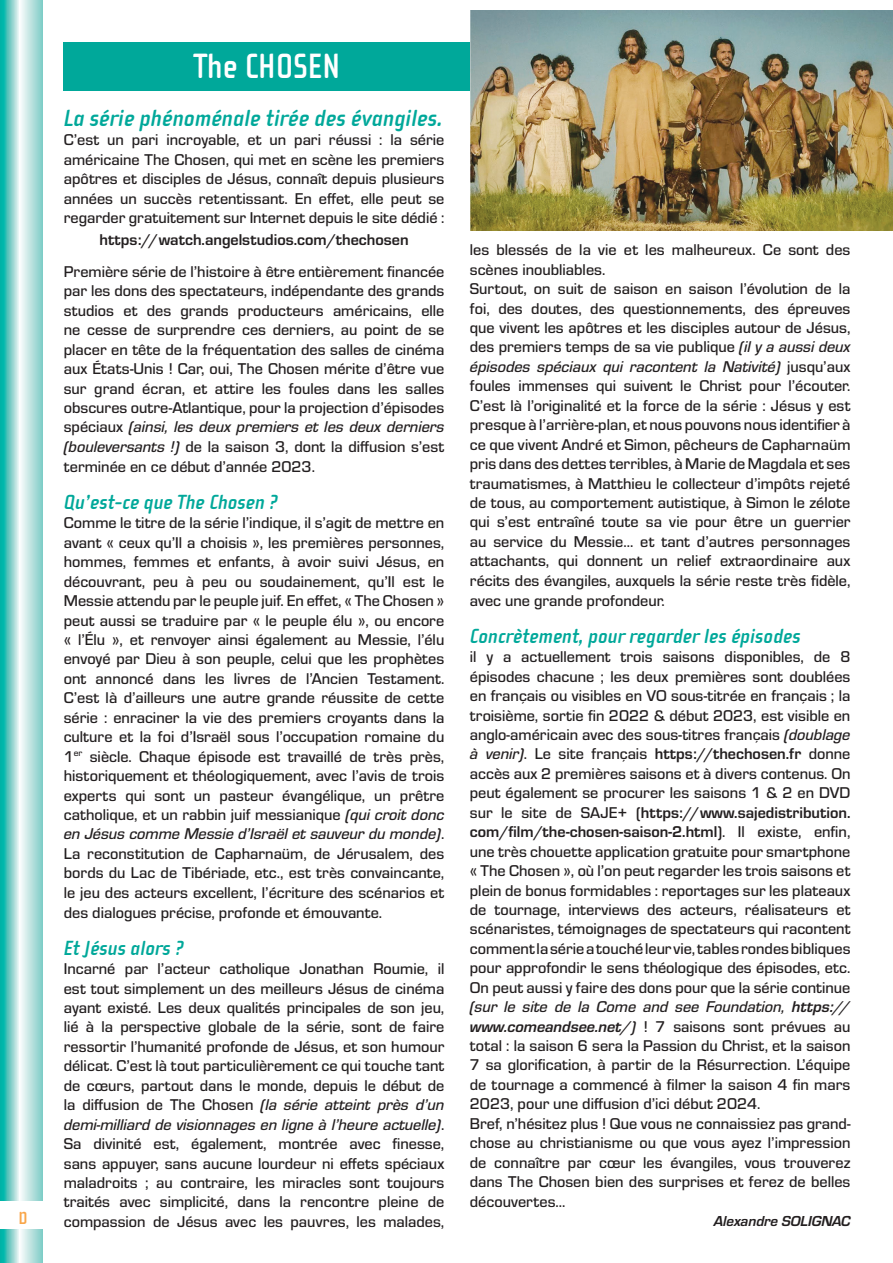
<style>
.page{position:relative;width:893px;height:1263px;background:#fff}
.page>*{position:absolute;margin:0;border:0;box-sizing:border-box;transform-origin:0 0}
.t1{font:700 36px "Cholla Sans OT";color:#fff;scale:.92 1}
.t2{font:italic 700 24px "Cholla Sans OT";color:#00a89a}
.t3{font:italic 700 21px "Cholla Sans OT";color:#00a89a}
.t4{font:700 18px "Cholla Sans OT";color:#f9a64a}
.t5{font:500 16.2px/19.5px "Eurostile";color:#231f20;text-align:justify}
.t6{font:16.2px/19.5px "Eurostile Med Ita";color:#231f20}
.t7{font:700 16.2px "Eurostile";color:#231f20}
.t8{font:italic 700 15px "Eurostile";color:#231f20}
.s1{font-family:"Eurostile";font-weight:500}
.s2{font-family:"Eurostile Med Ita";font-weight:400}
.s3{font-weight:700}
.s4{font-family:"Eurostile";font-weight:700;font-style:italic}
.s5{font-weight:700;font-style:italic}
</style>
<div class="page">
<svg style="left:0;top:0;width:43px;height:1263px;background:#97d9d5"></svg>
<div style="left:0;top:1201px;width:43px;height:28px;background:#fff"></div>
<div style="left:64px;top:43px;width:406px;height:48px;background:#00a89a"></div>
<img style="left:470px;top:10px;width:423px;height:221px">
<p class="t4" style="left:19px;top:1208px;width:11px">D</p>
<h1 class="t1" style="left:194px;top:47px;width:160px">The CHOSEN</h1>
<h2 class="t2" style="left:64px;top:105px;width:381px">La série phénoménale tirée des évangiles.</h2>
<p class="t5" style="left:64px;top:129px;width:382px">C’est un pari incroyable, et un pari réussi : la série américaine The Chosen, qui met en scène les premiers apôtres et disciples de Jésus, connaît depuis plusieurs années un succès retentissant. En effet, elle peut se regarder gratuitement sur Internet depuis le site dédié :</p>
<p class="t7" style="left:100px;top:228px;width:311px">https://watch.angelstudios.com/thechosen</p>
<p class="t5" style="left:64px;top:261px;width:382px">Première série de l’histoire à être entièrement financée par les dons des spectateurs, indépendante des grands studios et des grands producteurs américains, elle ne cesse de surprendre ces derniers, au point de se placer en tête de la fréquentation des salles de cinéma aux États-Unis ! Car, oui, The Chosen mérite d’être vue sur grand écran, et attire les foules dans les salles obscures outre-Atlantique, pour la projection d’épisodes</p>
<p class="t6" style="left:64px;top:416px;width:382px"><span class="s1">spéciaux</span> (ainsi, les deux premiers et les deux derniers</p>
<p class="t5" style="left:64px;top:436px;width:382px"><span class="s2">(bouleversants !)</span> de la saison 3, dont la diffusion s’est terminée en ce début d’année 2023.</p>
<p class="t3" style="left:64px;top:491px;width:216px">Qu’est-ce que The Chosen ?</p>
<p class="t5" style="left:64px;top:512px;width:382px">Comme le titre de la série l’indique, il s’agit de mettre en avant « ceux qu’Il a choisis », les premières personnes, hommes, femmes et enfants, à avoir suivi Jésus, en découvrant, peu à peu ou soudainement, qu’Il est le Messie attendu par le peuple juif. En effet, « The Chosen » peut aussi se traduire par « le peuple élu », ou encore « l’Élu », et renvoyer ainsi également au Messie, l’élu envoyé par Dieu à son peuple, celui que les prophètes ont annoncé dans les livres de l’Ancien Testament.<br>C’est là d’ailleurs une autre grande réussite de cette série : enraciner la vie des premiers croyants dans la culture et la foi d’Israël sous l’occupation romaine du 1<sup>er</sup> siècle. Chaque épisode est travaillé de très près, historiquement et théologiquement, avec l’avis de trois experts qui sont un pasteur évangélique, un prêtre catholique, et un rabbin juif messianique <span class="s2">(qui croit donc</span></p>
<p class="t6" style="left:64px;top:823px;width:382px">en Jésus comme Messie d’Israël et sauveur du monde)<span class="s1">.</span></p>
<p class="t5" style="left:64px;top:843px;width:382px">La reconstitution de Capharnaüm, de Jérusalem, des bords du Lac de Tibériade, etc., est très convaincante, le jeu des acteurs excellent, l’écriture des scénarios et des dialogues précise, profonde et émouvante.</p>
<p class="t3" style="left:64px;top:936px;width:122px">Et Jésus alors ?</p>
<p class="t5" style="left:64px;top:958px;width:382px">Incarné par l’acteur catholique Jonathan Roumie, il est tout simplement un des meilleurs Jésus de cinéma ayant existé. Les deux qualités principales de son jeu, lié à la perspective globale de la série, sont de faire ressortir l’humanité profonde de Jésus, et son humour délicat. C’est là tout particulièrement ce qui touche tant de cœurs, partout dans le monde, depuis le début de</p>
<p class="t6" style="left:64px;top:1094px;width:382px"><span class="s1">la diffusion de The Chosen</span> (la série atteint près d’un demi-milliard de visionnages en ligne à l’heure actuelle)<span class="s1">.</span></p>
<p class="t5" style="left:64px;top:1133px;width:382px">Sa divinité est, également, montrée avec finesse, sans appuyer, sans aucune lourdeur ni effets spéciaux maladroits ; au contraire, les miracles sont toujours traités avec simplicité, dans la rencontre pleine de compassion de Jésus avec les pauvres, les malades,</p>
<p class="t5" style="left:470px;top:239px;width:382px;text-align:left">les blessés de la vie et les malheureux. Ce sont des scènes inoubliables.<br>Surtout, on suit de saison en saison l’évolution de la foi, des doutes, des questionnements, des épreuves que vivent les apôtres et les disciples autour de Jésus, des premiers temps de sa vie publique <span class="s2">(il y a aussi deux</span></p>
<p class="t6" style="left:470px;top:356px;width:382px">épisodes spéciaux qui racontent la Nativité) <span class="s1">jusqu’aux</span></p>
<p class="t5" style="left:470px;top:375px;width:382px">foules immenses qui suivent le Christ pour l’écouter.<br>C’est là l’originalité et la force de la série : Jésus y est presque à l’arrière-plan, et nous pouvons nous identifier à ce que vivent André et Simon, pêcheurs de Capharnaüm pris dans des dettes terribles, à Marie de Magdala et ses traumatismes, à Matthieu le collecteur d’impôts rejeté de tous, au comportement autistique, à Simon le zélote qui s’est entraîné toute sa vie pour être un guerrier au service du Messie... et tant d’autres personnages attachants, qui donnent un relief extraordinaire aux récits des évangiles, auxquels la série reste très fidèle, avec une grande profondeur.</p>
<p class="t3" style="left:470px;top:624px;width:332px">Concrètement, pour regarder les épisodes</p>
<p class="t5" style="left:470px;top:646px;width:382px">il y a actuellement trois saisons disponibles, de 8 épisodes chacune ; les deux premières sont doublées en français ou visibles en VO sous-titrée en français ; la troisième, sortie fin 2022 &amp; début 2023, est visible en anglo-américain avec des sous-titres français <span class="s2">(doublage à venir)</span>. Le site français <span class="s3">https://thechosen.fr</span> donne accès aux 2 premières saisons et à divers contenus. On peut également se procurer les saisons 1 &amp; 2 en DVD sur le site de SAJE+ (<span class="s3">https://www.sajedistribution. com/film/the-chosen-saison-2.html</span>). Il existe, enfin, une très chouette application gratuite pour smartphone « The Chosen », où l’on peut regarder les trois saisons et plein de bonus formidables : reportages sur les plateaux de tournage, interviews des acteurs, réalisateurs et scénaristes, témoignages de spectateurs qui racontent comment la série a touché leur vie, tables rondes bibliques pour approfondir le sens théologique des épisodes, etc.<br>On peut aussi y faire des dons pour que la série continue</p>
<p class="t6" style="left:470px;top:996px;width:382px">(sur le site de la Come and see Foundation, <span class="s4">https://</span></p>
<p class="t5" style="left:470px;top:1016px;width:382px;text-align:left"><span class="s5">www.comeandsee.net/</span><span class="s2">)</span> ! 7 saisons sont prévues au total : la saison 6 sera la Passion du Christ, et la saison 7 sa glorification, à partir de la Résurrection. L’équipe de tournage a commencé à filmer la saison 4 fin mars 2023, pour une diffusion d’ici début 2024.<br>Bref, n’hésitez plus ! Que vous ne connaissiez pas grand&shy;chose au christianisme ou que vous ayez l’impression de connaître par cœur les évangiles, vous trouverez dans The Chosen bien des surprises et ferez de belles découvertes...</p>
<p class="t8" style="left:714px;top:1211px;width:138px">Alexandre SOLIGNAC</p>
</div>
